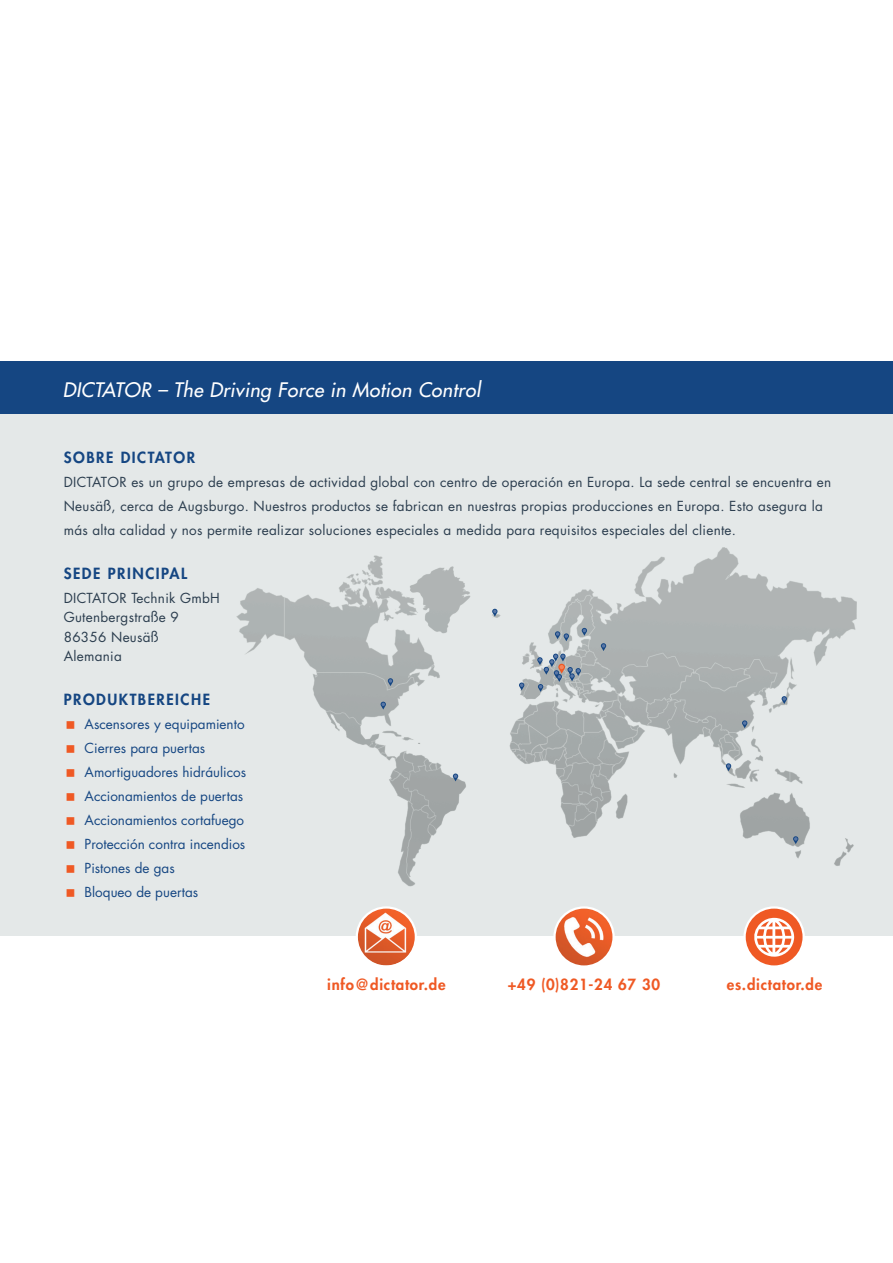
<style>
.page{position:relative;width:893px;height:1263px;background:#fff}
.page>*{position:absolute;margin:0;border:0;box-sizing:border-box;transform-origin:0 0}
.t1{font:italic 500 19.5px "Futura Std";letter-spacing:.02em;color:#fff}
.t2{font:800 15px "Futura Std";letter-spacing:.05em;color:#ef5924}
.t3{font:800 15px "Futura Std";letter-spacing:.1em;color:#154682}
.t4{font:13.5px/19.5px "Futura Std";letter-spacing:.02em;color:#2b3d4e}
.t5{font:13.5px/24px "Futura Std";color:#154682}
</style>
<div class="page">
<div style="left:0;top:406px;width:893px;height:529px;background:#e4e8e8"></div>
<div style="left:0;top:361px;width:893px;height:53px;background:#154682"></div>
<img style="left:556px;top:909px;width:56px;height:56px">
<div style="left:553px;top:906px;width:62px;height:62px;border:2px solid #fff;border-radius:50%"></div>
<svg style="left:745px;top:907px;width:59px;height:59px"></svg>
<svg style="left:753px;top:918px;width:41px;height:40px"></svg>
<div style="left:743px;top:906px;width:62px;height:62px;border:2px solid #fff;border-radius:50%"></div>
<img style="left:357px;top:909px;width:57px;height:56px">
<div style="left:356px;top:906px;width:61px;height:62px;border:2px solid #fff;border-radius:50%"></div>
<img style="left:236px;top:547px;width:621px;height:340px">
<svg style="left:492px;top:609px;width:5px;height:8px"></svg>
<svg style="left:381px;top:702px;width:5px;height:7px"></svg>
<svg style="left:453px;top:773px;width:5px;height:8px"></svg>
<svg style="left:793px;top:836px;width:5px;height:8px"></svg>
<svg style="left:726px;top:763px;width:5px;height:8px"></svg>
<svg style="left:742px;top:720px;width:5px;height:8px"></svg>
<svg style="left:782px;top:696px;width:5px;height:8px"></svg>
<svg style="left:555px;top:631px;width:14px;height:10px"></svg>
<svg style="left:582px;top:628px;width:5px;height:8px"></svg>
<svg style="left:601px;top:643px;width:5px;height:8px"></svg>
<svg style="left:519px;top:682px;width:5px;height:8px"></svg>
<svg style="left:537px;top:654px;width:44px;height:38px"></svg>
<svg style="left:388px;top:678px;width:5px;height:8px"></svg>
<h1 class="t1" style="left:63px;top:377px;width:419px">DICTATOR – The Driving Force in Motion Control</h1>
<p class="t3" style="left:64px;top:448px;width:133px">SOBRE DICTATOR</p>
<p class="t4" style="left:64px;top:470px;width:769px;line-height:24px">DICTATOR es un grupo de empresas de actividad global con centro de operación en Europa. La sede central se encuentra en<br>Neusäß, cerca de Augsburgo. Nuestros productos se fabrican en nuestras propias producciones en Europa. Esto asegura la más alta calidad y nos permite realizar soluciones especiales a medida para requisitos especiales del cliente.</p>
<p class="t3" style="left:64px;top:563px;width:125px">SEDE PRINCIPAL</p>
<p class="t4" style="left:64px;top:588px;width:158px">DICTATOR Technik GmbH<br>Gutenbergstraße 9<br>86356 Neusäß<br>Alemania</p>
<p class="t3" style="left:64px;top:689px;width:148px">PRODUKTBEREICHE</p>
<p class="t5" style="left:85px;top:712px;width:163px">Ascensores y equipamiento<br>Cierres para puertas<br>Amortiguadores hidráulicos<br>Accionamientos de puertas<br>Accionamientos cortafuego<br>Protección contra incendios<br>Pistones de gas<br>Bloqueo de puertas</p>
<p class="t2" style="left:327px;top:975px;width:120px">info@dictator.de</p>
<p class="t2" style="left:508px;top:975px;width:154px">+49 (0)821-24 67 30</p>
<p class="t2" style="left:727px;top:975px;width:97px">es.dictator.de</p>
</div>
